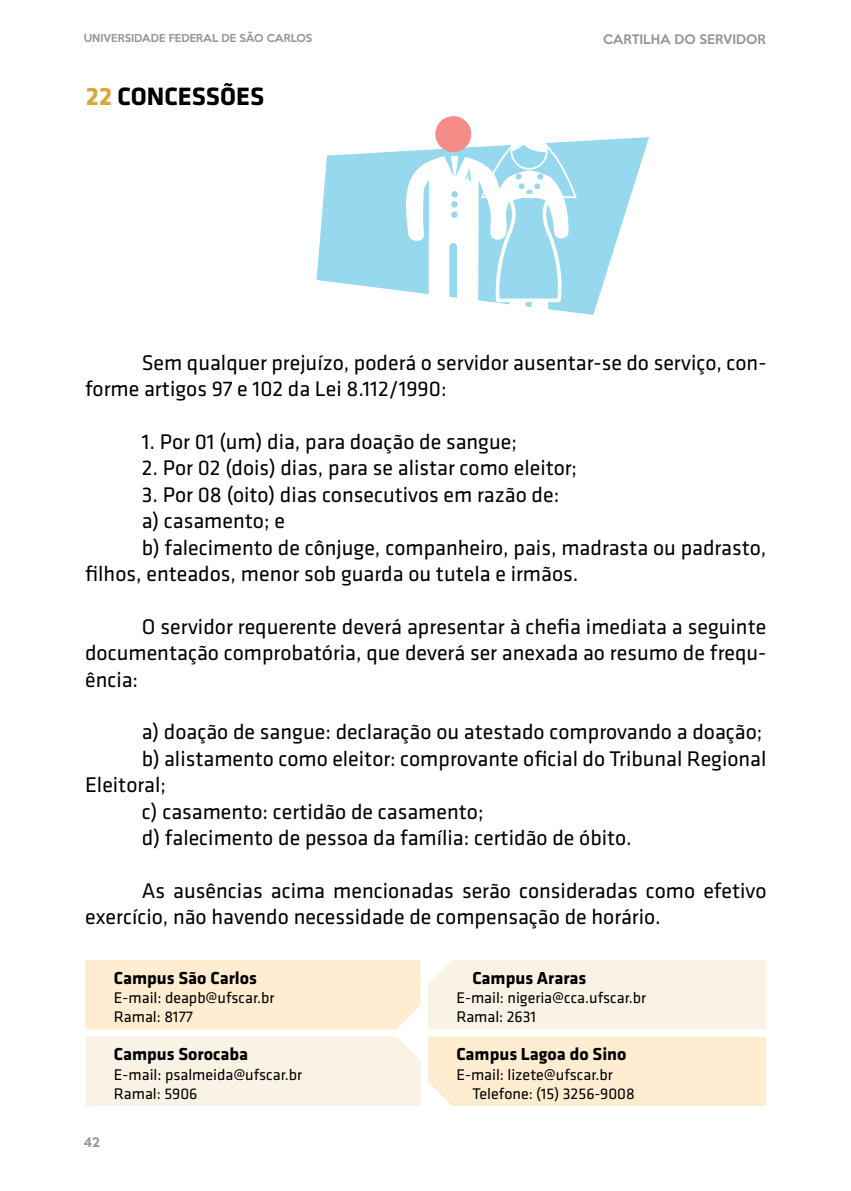
<style>
.page{position:relative;width:851px;height:1191px;background:#fff}
.page>*{position:absolute;margin:0;border:0;box-sizing:border-box;transform-origin:0 0}
.t1{font:700 26px "Klavika";color:#000}
.t2{font:22px/26.4px "Klavika";color:#000}
.t3{font:700 18px "Klavika";color:#000}
.t4{font:16px/19.2px "Klavika";color:#000}
.t5{font:500 12px "Keep Calm";color:#939598}
.t6{font:500 10px "Keep Calm";color:#939598}
.s1{color:#d7a93b}
</style>
<div class="page">
<div style="left:85px;top:960px;width:335px;height:69px;background:#ffedd1"></div>
<div style="left:85px;top:1036px;width:335px;height:70px;background:#f9f2e5"></div>
<div style="left:428px;top:960px;width:337px;height:69px;background:#f9f2e5"></div>
<div style="left:428px;top:1036px;width:337px;height:70px;background:#ffedd1"></div>
<svg style="left:316px;top:137px;width:333px;height:178px;fill:#96d9ee"></svg>
<svg style="left:406px;top:126px;width:170px;height:189px"></svg>
<div style="left:435px;top:116px;width:36px;height:36px;background:#f58c87;border-radius:50%"></div>
<p class="t6" style="left:84px;top:29px;width:230px">UNIVERSIDADE FEDERAL DE SÃO CARLOS</p>
<p class="t1" style="left:86px;top:82px;width:180px"><span class="s1">22</span> CONCESSÕES</p>
<p class="t5" style="left:603px;top:28px;width:164px">CARTILHA DO SERVIDOR</p>
<p class="t2" style="left:85px;top:349px;width:682px;text-indent:57px">Sem qualquer prejuízo, poderá o servidor ausentar-se do serviço, con&shy;forme artigos 97 e 102 da Lei 8.112/1990:</p>
<p class="t2" style="left:142px;top:429px;width:376px">1. Por 01 (um) dia, para doação de sangue;</p>
<p class="t2" style="left:142px;top:455px;width:437px">2. Por 02 (dois) dias, para se alistar como eleitor;</p>
<p class="t2" style="left:142px;top:481px;width:419px">3. Por 08 (oito) dias consecutivos em razão de:</p>
<p class="t2" style="left:142px;top:508px;width:144px">a) casamento; e</p>
<p class="t2" style="left:142px;top:534px;width:626px">b) falecimento de cônjuge, companheiro, pais, madrasta ou padrasto,</p>
<p class="t2" style="left:85px;top:561px;width:495px">filhos, enteados, menor sob guarda ou tutela e irmãos.</p>
<p class="t2" style="left:85px;top:613px;width:682px;text-align:justify;text-indent:57px">O servidor requerente deverá apresentar à chefia imediata a seguinte documentação comprobatória, que deverá ser anexada ao resumo de frequ&shy;ência:</p>
<p class="t2" style="left:142px;top:719px;width:622px">a) doação de sangue: declaração ou atestado comprovando a doação;</p>
<p class="t2" style="left:142px;top:745px;width:626px">b) alistamento como eleitor: comprovante oficial do Tribunal Regional</p>
<p class="t2" style="left:85px;top:772px;width:82px">Eleitoral;</p>
<p class="t2" style="left:142px;top:798px;width:343px">c) casamento: certidão de casamento;</p>
<p class="t2" style="left:142px;top:825px;width:491px">d) falecimento de pessoa da família: certidão de óbito.</p>
<p class="t2" style="left:85px;top:877px;width:682px;text-indent:57px">As ausências acima mencionadas serão consideradas como efetivo exercício, não havendo necessidade de compensação de horário.</p>
<p class="t5" style="left:84px;top:1131px;width:17px">42</p>
<p class="t3" style="left:114px;top:968px;width:145px">Campus São Carlos</p>
<p class="t4" style="left:114px;top:988px;width:162px">E-mail: deapb@ufscar.br<br>Ramal: 8177</p>
<p class="t3" style="left:114px;top:1044px;width:136px">Campus Sorocaba</p>
<p class="t4" style="left:114px;top:1065px;width:190px">E-mail: psalmeida@ufscar.br<br>Ramal: 5906</p>
<p class="t3" style="left:472px;top:968px;width:115px">Campus Araras</p>
<p class="t4" style="left:456px;top:988px;width:191px">E-mail: nigeria@cca.ufscar.br<br>Ramal: 2631</p>
<p class="t3" style="left:456px;top:1044px;width:172px">Campus Lagoa do Sino</p>
<p class="t4" style="left:472px;top:1065px;width:164px;text-indent:-16px">E-mail: lizete@ufscar.br<br>Telefone: (15) 3256-9008</p>
</div>
